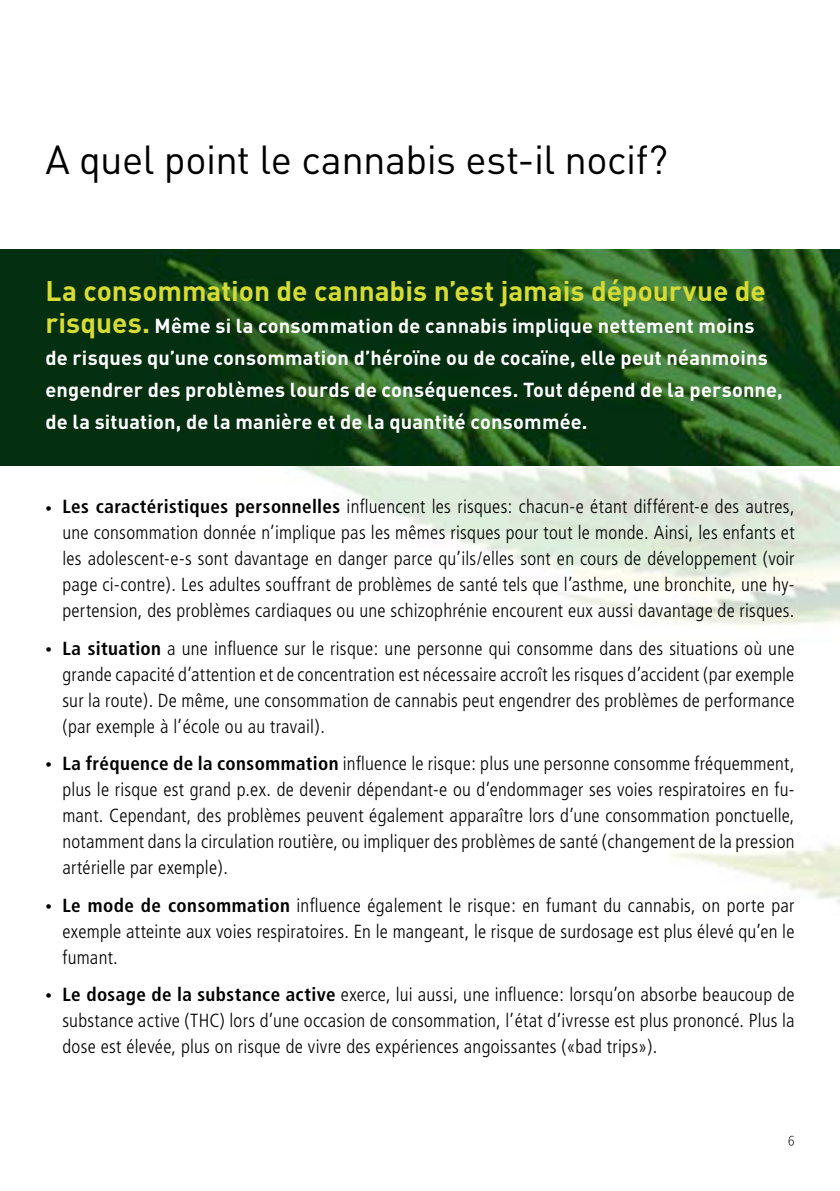
<style>
.page{position:relative;width:840px;height:1191px;background:#fff}
.page>*{position:absolute;margin:0;border:0;box-sizing:border-box;transform-origin:0 0}
.t1{font:40px "DIN";letter-spacing:-.015em;color:#000}
.t2{font:700 28px "DIN";color:#d6dc33}
.t3{font:700 20px/32px "DIN";letter-spacing:.01em;color:#fff}
.t4{font:300 condensed 19px/26px "Frutiger";letter-spacing:.015em;color:#000;text-align:justify}
.s1{font-size:28px;color:#d6dc33}
.s2{font-size:13px}
.s3{font-weight:700}
</style>
<div class="page">
<img style="left:0;top:465px;width:839px;height:681px">
<svg style="left:788px;top:1135px;width:5px;height:10px"></svg>
<img style="left:0;top:249px;width:839px;height:216px">
<h1 class="t1" style="left:45px;top:135px;width:623px">A quel point le cannabis est-il nocif?</h1>
<h2 class="t2" style="left:45px;top:273px;width:721px">La consommation de cannabis n’est jamais dépourvue de</h2>
<p class="t3" style="left:45px;top:309px;width:738px"><span class="s1">risques.</span> Même si la consommation de cannabis implique nettement moins<br>de risques qu’une consommation d’héroïne ou de cocaïne, elle peut néanmoins engendrer des problèmes lourds de conséquences. Tout dépend de la personne, de la situation, de la manière et de la quantité consommée.</p>
<p class="t4" style="left:62px;top:494px;width:733px;text-indent:-17px"><span class="s2">•</span> <span class="s3">Les caractéristiques personnelles</span> influencent les risques: chacun-e étant différent-e des autres, une consommation donnée n’implique pas les mêmes risques pour tout le monde. Ainsi, les enfants et les adolescent-e-s sont davantage en danger parce qu’ils/elles sont en cours de développement (voir page ci-contre). Les adultes souffrant de problèmes de santé tels que l’asthme, une bronchite, une hy&shy;pertension, des problèmes cardiaques ou une schizophrénie encourent eux aussi davantage de risques.</p>
<p class="t4" style="left:62px;top:635px;width:733px;text-indent:-17px"><span class="s2">•</span> <span class="s3">La situation</span> a une influence sur le risque: une personne qui consomme dans des situations où une grande capacité d’attention et de concentration est nécessaire accroît les risques d’accident (par exemple sur la route). De même, une consommation de cannabis peut engendrer des problèmes de performance (par exemple à l’école ou au travail).</p>
<p class="t4" style="left:62px;top:751px;width:733px;text-indent:-17px"><span class="s2">•</span> <span class="s3">La fréquence de la consommation</span> influence le risque: plus une personne consomme fréquemment, plus le risque est grand p.ex. de devenir dépendant-e ou d’endommager ses voies respiratoires en fu&shy;mant. Cependant, des problèmes peuvent également apparaître lors d’une consommation ponctuelle, notamment dans la circulation routière, ou impliquer des problèmes de santé (changement de la pression artérielle par exemple).</p>
<p class="t4" style="left:62px;top:892px;width:733px;text-indent:-17px"><span class="s2">•</span> <span class="s3">Le mode de consommation</span> influence également le risque: en fumant du cannabis, on porte par exemple atteinte aux voies respiratoires. En le mangeant, le risque de surdosage est plus élevé qu’en le fumant.</p>
<p class="t4" style="left:62px;top:981px;width:733px;text-indent:-17px"><span class="s2">•</span> <span class="s3">Le dosage de la substance active</span> exerce, lui aussi, une influence: lorsqu’on absorbe beaucoup de substance active (THC) lors d’une occasion de consommation, l’état d’ivresse est plus prononcé. Plus la dose est élevée, plus on risque de vivre des expériences angoissantes («bad trips»).</p>
</div>
